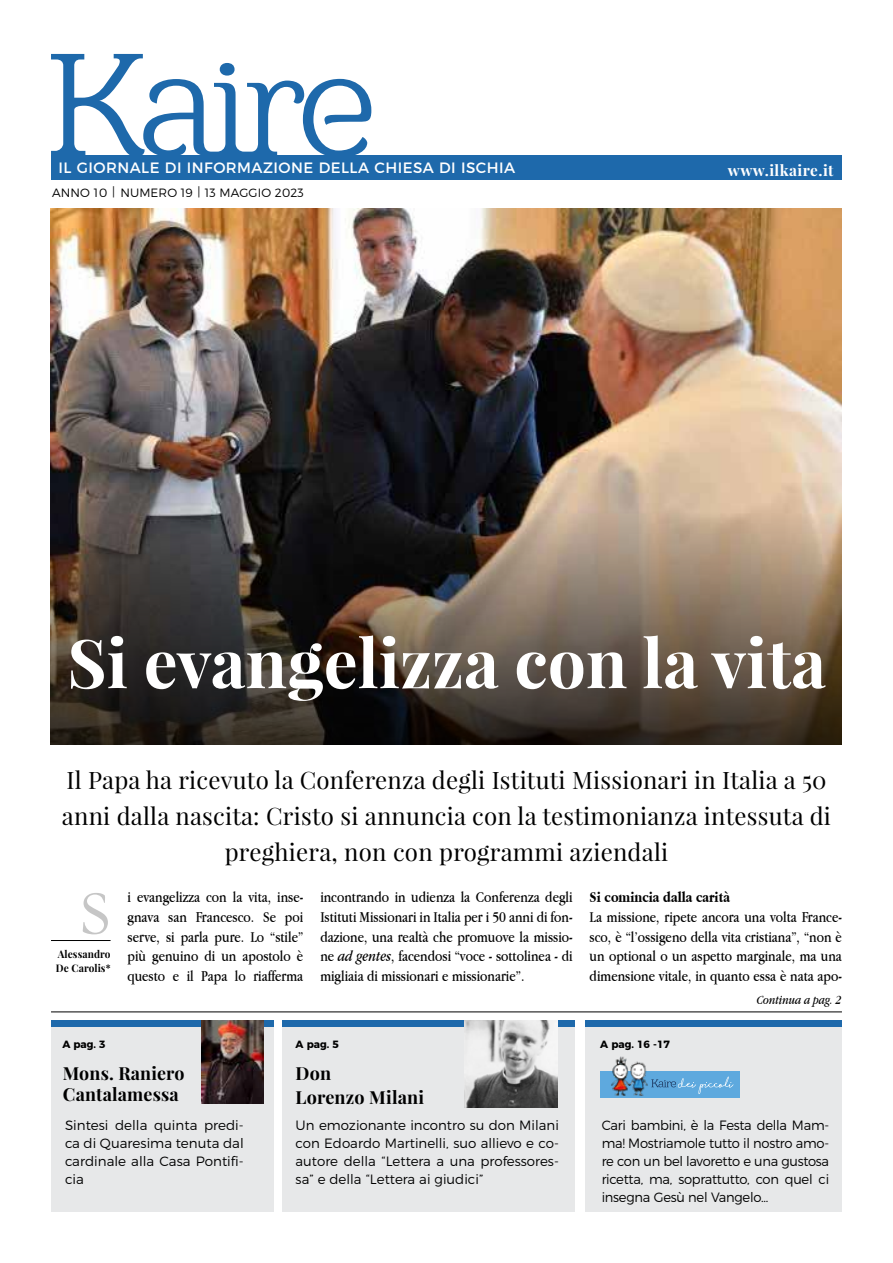
<style>
.page{position:relative;width:893px;height:1263px;background:#fff}
.page>*{position:absolute;margin:0;border:0;box-sizing:border-box;transform-origin:0 0}
.t1{font:700 67.5px "Playfair Display";color:#fff}
.t2{font:63px "Garamond";color:#c6c6c6}
.t3{font:24px/36px "Playfair Display";letter-spacing:.01em;color:#000;text-align:center}
.t4{font:700 18px/24px "Playfair Display";letter-spacing:.01em;color:#000}
.t5{font:15.75px/19.6px "Apple Garamond";color:#000;text-align:justify}
.t6{font:700 15.75px "Apple Garamond";color:#000}
.t7{font:700 15.3px "Playfair Display";letter-spacing:.03em;color:#fff}
.t8{font:15px "Montserrat";letter-spacing:.03em;color:#fff}
.t9{font:300 13.5px/18px "Montserrat";color:#000;text-align:justify}
.t10{font:italic 13.05px "Apple Garamond";color:#000}
.t11{font:300 12px "Montserrat";letter-spacing:.01em;color:#000}
.t12{font:700 10.5px "Montserrat";color:#000}
.t13{font:700 10.5px/13.5px "Playfair Display";letter-spacing:.01em;color:#000;scale:.96 1}
.s1{font-style:italic}
</style>
<div class="page">
<svg style="left:51px;top:54px;width:320px;height:101px"></svg>
<div style="left:282px;top:1021px;width:293px;height:191px;background:#e7e8e9"></div>
<div style="left:282px;top:1021px;width:293px;height:6px;background:#1e69ab"></div>
<div style="left:51px;top:1021px;width:223px;height:191px;background:#e7e8e9"></div>
<div style="left:51px;top:1021px;width:223px;height:6px;background:#1e69ab"></div>
<img style="left:201px;top:1020px;width:63px;height:83px">
<img style="left:464px;top:1021px;width:93px;height:87px">
<img style="left:51px;top:208px;width:791px;height:537px">
<img style="left:51px;top:458px;width:791px;height:286px">
<div style="left:51px;top:155px;width:791px;height:25px;background:#1e69ab"></div>
<hr style="left:51px;top:1012px;width:791px;height:1px;background:#000">
<div style="left:585px;top:1021px;width:257px;height:191px;background:#e7e8e9"></div>
<div style="left:585px;top:1021px;width:257px;height:6px;background:#1e69ab"></div>
<div style="left:600px;top:1071px;width:140px;height:27px;background:#5ea9de"></div>
<svg style="left:651px;top:1076px;width:82px;height:18px"></svg>
<img style="left:611px;top:1056px;width:37px;height:40px">
<hr style="left:51px;top:940px;width:60px;height:1px;background:#000">
<p class="t8" style="left:58px;top:156px;width:458px">IL GIORNALE DI INFORMAZIONE DELLA CHIESA DI ISCHIA</p>
<p class="t11" style="left:52px;top:183px;width:253px">ANNO 10 | NUMERO 19 | 13 MAGGIO 2023</p>
<p class="t7" style="left:728px;top:160px;width:107px">www.ilkaire.it</p>
<h1 class="t1" style="left:67px;top:620px;width:760px">Si evangelizza con la vita</h1>
<h3 class="t3" style="left:62px;top:762px;width:770px">Il Papa ha ricevuto la Conferenza degli Istituti Missionari in Italia a 50 anni dalla nascita: Cristo si annuncia con la testimonianza intessuta di preghiera, non con programmi aziendali</h3>
<h2 class="t2" style="left:80px;top:876px;width:32px">S</h2>
<p class="t13" style="left:56px;top:947px;width:58px">Alessandro<br>De Carolis*</p>
<p class="t12" style="left:62px;top:1036px;width:45px">A pag. 3</p>
<p class="t5" style="left:128px;top:887px;width:177px">i evangelizza con la vita, inse&shy;gnava san Francesco. Se poi serve, si parla pure. Lo “stile” più genuino di un apostolo è questo e il Papa lo riafferma</p>
<p class="t5" style="left:320px;top:887px;width:254px">incontrando in udienza la Conferenza degli Istituti Missionari in Italia per i 50 anni di fon&shy;dazione, una realtà che promuove la missio&shy;ne <span class="s1">ad gentes</span>, facendosi “voce - sottolinea - di migliaia di missionari e missionarie”.</p>
<p class="t6" style="left:590px;top:888px;width:142px">Si comincia dalla carità</p>
<p class="t5" style="left:590px;top:907px;width:254px">La missione, ripete ancora una volta France&shy;sco, è “l’ossigeno della vita cristiana”, “non è un optional o un aspetto marginale, ma una dimensione vitale, in quanto essa è nata apo-</p>
<p class="t12" style="left:296px;top:1036px;width:45px">A pag. 5</p>
<p class="t12" style="left:600px;top:1036px;width:71px">A pag. 16 -17</p>
<p class="t10" style="left:757px;top:992px;width:86px">Continua a pag. 2</p>
<p class="t4" style="left:63px;top:1062px;width:123px;line-height:21px">Mons. Raniero<br>Cantalamessa</p>
<p class="t4" style="left:296px;top:1061px;width:130px">Don<br>Lorenzo Milani</p>
<p class="t9" style="left:65px;top:1115px;width:180px">Sintesi della quinta predi&shy;ca di Quaresima tenuta dal cardinale alla Casa Pontifi&shy;cia</p>
<p class="t9" style="left:296px;top:1115px;width:265px">Un emozionante incontro su don Milani con Edoardo Martinelli, suo allievo e co&shy;autore della “Lettera a una professores&shy;sa” e della “Lettera ai giudici”</p>
<p class="t9" style="left:602px;top:1115px;width:229px">Cari bambini, è la Festa della Mam&shy;ma! Mostriamole tutto il nostro amo&shy;re con un bel lavoretto e una gustosa ricetta, ma, soprattutto, con quel ci insegna Gesù nel Vangelo...</p>
</div>
